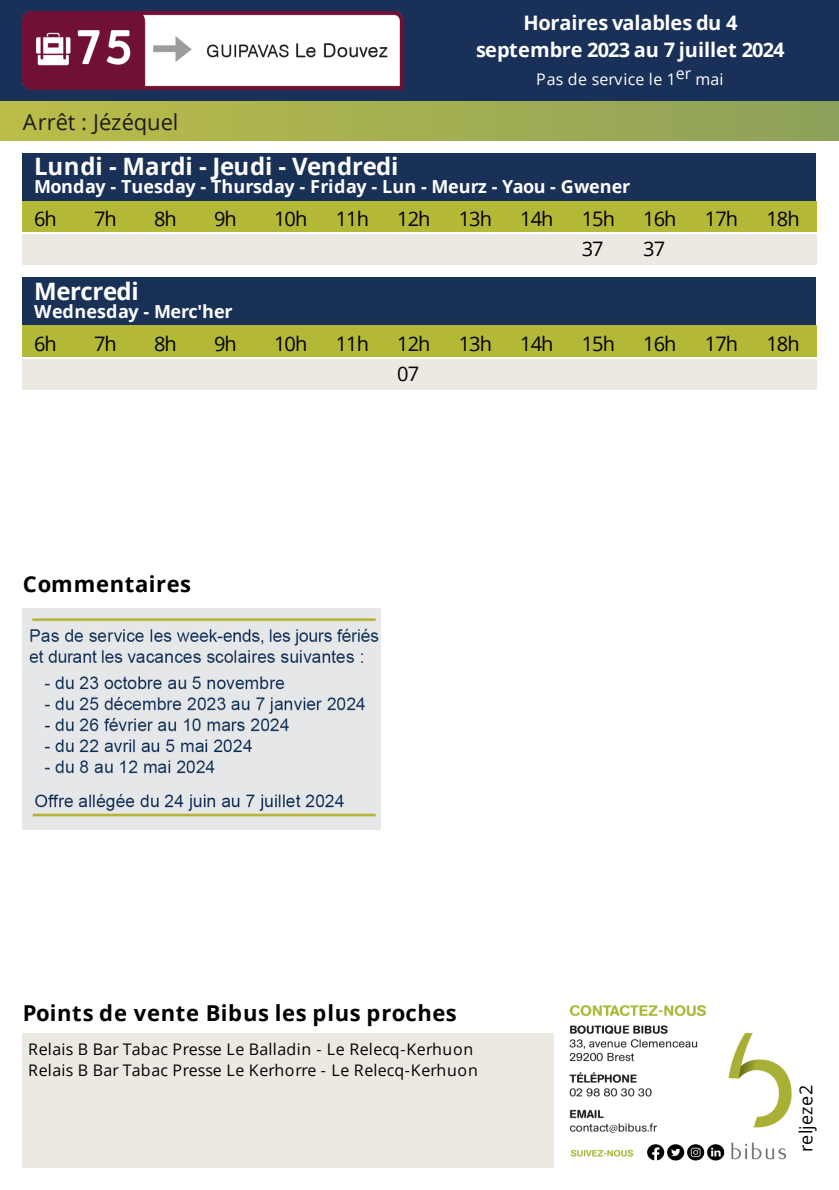
<style>
.page{position:relative;width:839px;height:1190px;background:#fff}
.page>*{position:absolute;margin:0;border:0;box-sizing:border-box;transform-origin:0 0}
.t1{font:700 24px "Open Sans";letter-spacing:-.01em;color:#fff}
.t2{font:700 22px "Open Sans";letter-spacing:.025em;color:#000}
.t3{font:22px "Open Sans";color:#1d1d1b}
.t4{font:20px "Open Sans";letter-spacing:-.045em;color:#000}
.t5{font:700 20px/27px "Open Sans";letter-spacing:-.005em;color:#fff;text-align:center}
.t6{font:700 18px "Open Sans";color:#fff}
.t7{font:18px "Open Sans";letter-spacing:.02em;color:#000}
.t8{font:16px/21px "Open Sans";letter-spacing:.01em;color:#000}
.t9{font:16px "Open Sans";letter-spacing:.005em;color:#fff}
</style>
<div class="page">
<div style="left:0;top:0;width:838px;height:102px;background:#193058"></div>
<img style="left:22px;top:12px;width:380px;height:78px">
<div style="left:0;top:102px;width:838px;height:39px;background:linear-gradient(to right,#bbbd48,#8da15b)"></div>
<div style="left:22px;top:153px;width:794px;height:48px;background:#193057"></div>
<div style="left:22px;top:201px;width:60px;height:31px;background:#b3b837"></div>
<div style="left:82px;top:201px;width:60px;height:31px;background:#b3b837"></div>
<div style="left:142px;top:201px;width:60px;height:31px;background:#b3b837"></div>
<div style="left:202px;top:201px;width:60px;height:31px;background:#b3b837"></div>
<div style="left:262px;top:201px;width:62px;height:31px;background:#b3b837"></div>
<div style="left:324px;top:201px;width:61px;height:31px;background:#b3b837"></div>
<div style="left:385px;top:201px;width:62px;height:31px;background:#b3b837"></div>
<div style="left:447px;top:201px;width:61px;height:31px;background:#b3b837"></div>
<div style="left:508px;top:201px;width:62px;height:31px;background:#b3b837"></div>
<div style="left:570px;top:201px;width:61px;height:31px;background:#b3b837"></div>
<div style="left:631px;top:201px;width:62px;height:31px;background:#b3b837"></div>
<div style="left:693px;top:201px;width:61px;height:31px;background:#b3b837"></div>
<div style="left:754px;top:201px;width:62px;height:31px;background:#b3b837"></div>
<div style="left:22px;top:232px;width:60px;height:33px;background:#ebe9e1"></div>
<div style="left:82px;top:232px;width:60px;height:33px;background:#ebe9e1"></div>
<div style="left:142px;top:232px;width:60px;height:33px;background:#ebe9e1"></div>
<div style="left:202px;top:232px;width:60px;height:33px;background:#ebe9e1"></div>
<div style="left:262px;top:232px;width:62px;height:33px;background:#ebe9e1"></div>
<div style="left:324px;top:232px;width:61px;height:33px;background:#ebe9e1"></div>
<div style="left:385px;top:232px;width:62px;height:33px;background:#ebe9e1"></div>
<div style="left:447px;top:232px;width:61px;height:33px;background:#ebe9e1"></div>
<div style="left:508px;top:232px;width:62px;height:33px;background:#ebe9e1"></div>
<div style="left:570px;top:232px;width:61px;height:33px;background:#ebe9e1"></div>
<div style="left:631px;top:232px;width:62px;height:33px;background:#ebe9e1"></div>
<div style="left:693px;top:232px;width:61px;height:33px;background:#ebe9e1"></div>
<div style="left:754px;top:232px;width:62px;height:33px;background:#ebe9e1"></div>
<hr style="left:754px;top:232px;width:62px;height:2px;background:#fff">
<hr style="left:693px;top:232px;width:61px;height:2px;background:#fff">
<hr style="left:631px;top:232px;width:62px;height:2px;background:#fff">
<hr style="left:570px;top:232px;width:61px;height:2px;background:#fff">
<hr style="left:508px;top:232px;width:62px;height:2px;background:#fff">
<hr style="left:447px;top:232px;width:61px;height:2px;background:#fff">
<hr style="left:385px;top:232px;width:62px;height:2px;background:#fff">
<hr style="left:324px;top:232px;width:61px;height:2px;background:#fff">
<hr style="left:262px;top:232px;width:62px;height:2px;background:#fff">
<hr style="left:202px;top:232px;width:60px;height:2px;background:#fff">
<hr style="left:142px;top:232px;width:60px;height:2px;background:#fff">
<hr style="left:82px;top:232px;width:60px;height:2px;background:#fff">
<hr style="left:22px;top:232px;width:60px;height:2px;background:#fff">
<div style="left:22px;top:277px;width:794px;height:48px;background:#193057"></div>
<div style="left:22px;top:325px;width:60px;height:32px;background:#b3b837"></div>
<div style="left:82px;top:325px;width:60px;height:32px;background:#b3b837"></div>
<div style="left:142px;top:325px;width:60px;height:32px;background:#b3b837"></div>
<div style="left:202px;top:325px;width:60px;height:32px;background:#b3b837"></div>
<div style="left:262px;top:325px;width:62px;height:32px;background:#b3b837"></div>
<div style="left:324px;top:325px;width:61px;height:32px;background:#b3b837"></div>
<div style="left:385px;top:325px;width:62px;height:32px;background:#b3b837"></div>
<div style="left:447px;top:325px;width:61px;height:32px;background:#b3b837"></div>
<div style="left:508px;top:325px;width:62px;height:32px;background:#b3b837"></div>
<div style="left:570px;top:325px;width:61px;height:32px;background:#b3b837"></div>
<div style="left:631px;top:325px;width:62px;height:32px;background:#b3b837"></div>
<div style="left:693px;top:325px;width:61px;height:32px;background:#b3b837"></div>
<div style="left:754px;top:325px;width:62px;height:32px;background:#b3b837"></div>
<div style="left:22px;top:357px;width:60px;height:33px;background:#ebe9e1"></div>
<div style="left:82px;top:357px;width:60px;height:33px;background:#ebe9e1"></div>
<div style="left:142px;top:357px;width:60px;height:33px;background:#ebe9e1"></div>
<div style="left:202px;top:357px;width:60px;height:33px;background:#ebe9e1"></div>
<div style="left:262px;top:357px;width:62px;height:33px;background:#ebe9e1"></div>
<div style="left:324px;top:357px;width:61px;height:33px;background:#ebe9e1"></div>
<div style="left:385px;top:357px;width:62px;height:33px;background:#ebe9e1"></div>
<div style="left:447px;top:357px;width:61px;height:33px;background:#ebe9e1"></div>
<div style="left:508px;top:357px;width:62px;height:33px;background:#ebe9e1"></div>
<div style="left:570px;top:357px;width:61px;height:33px;background:#ebe9e1"></div>
<div style="left:631px;top:357px;width:62px;height:33px;background:#ebe9e1"></div>
<div style="left:693px;top:357px;width:61px;height:33px;background:#ebe9e1"></div>
<div style="left:754px;top:357px;width:62px;height:33px;background:#ebe9e1"></div>
<hr style="left:754px;top:357px;width:62px;height:1px;background:#fff">
<hr style="left:693px;top:357px;width:61px;height:1px;background:#fff">
<hr style="left:631px;top:357px;width:62px;height:1px;background:#fff">
<hr style="left:570px;top:357px;width:61px;height:1px;background:#fff">
<hr style="left:508px;top:357px;width:62px;height:1px;background:#fff">
<hr style="left:447px;top:357px;width:61px;height:1px;background:#fff">
<hr style="left:385px;top:357px;width:62px;height:1px;background:#fff">
<hr style="left:324px;top:357px;width:61px;height:1px;background:#fff">
<hr style="left:262px;top:357px;width:62px;height:1px;background:#fff">
<hr style="left:202px;top:357px;width:60px;height:1px;background:#fff">
<hr style="left:142px;top:357px;width:60px;height:1px;background:#fff">
<hr style="left:82px;top:357px;width:60px;height:1px;background:#fff">
<hr style="left:22px;top:357px;width:60px;height:1px;background:#fff">
<div style="left:22px;top:1033px;width:531px;height:135px;background:#ebe9e1"></div>
<img style="left:569px;top:1005px;width:223px;height:156px">
<img style="left:23px;top:608px;width:357px;height:222px">
<p class="t5" style="left:476px;top:9px;width:310px">Horaires valables du 4 septembre 2023 au 7 juillet 2024</p>
<p class="t9" style="left:536px;top:69px;width:188px">Pas de service le 1er mai</p>
<h2 class="t3" style="left:23px;top:107px;width:157px">Arrêt : Jézéquel</h2>
<h1 class="t1" style="left:34px;top:150px;width:366px">Lundi - Mardi - Jeudi - Vendredi</h1>
<p class="t6" style="left:34px;top:174px;width:597px">Monday - Tuesday - Thursday - Friday - Lun - Meurz - Yaou - Gwener</p>
<p class="t4" style="left:34px;top:205px;width:24px">6h</p>
<p class="t4" style="left:94px;top:205px;width:24px">7h</p>
<p class="t4" style="left:154px;top:205px;width:24px">8h</p>
<p class="t4" style="left:214px;top:205px;width:24px">9h</p>
<p class="t4" style="left:274px;top:205px;width:35px">10h</p>
<p class="t4" style="left:335px;top:205px;width:35px">11h</p>
<p class="t4" style="left:397px;top:205px;width:35px">12h</p>
<p class="t4" style="left:458px;top:205px;width:35px">13h</p>
<p class="t4" style="left:520px;top:205px;width:35px">14h</p>
<p class="t4" style="left:581px;top:205px;width:35px">15h</p>
<p class="t4" style="left:643px;top:205px;width:35px">16h</p>
<p class="t4" style="left:704px;top:205px;width:35px">17h</p>
<p class="t4" style="left:766px;top:205px;width:35px">18h</p>
<p class="t4" style="left:581px;top:235px;width:23px">37</p>
<p class="t4" style="left:643px;top:235px;width:23px">37</p>
<h1 class="t1" style="left:34px;top:274px;width:106px">Mercredi</h1>
<p class="t6" style="left:34px;top:299px;width:200px">Wednesday - Merc'her</p>
<p class="t4" style="left:34px;top:330px;width:24px">6h</p>
<p class="t4" style="left:94px;top:330px;width:24px">7h</p>
<p class="t4" style="left:154px;top:330px;width:24px">8h</p>
<p class="t4" style="left:214px;top:330px;width:24px">9h</p>
<p class="t4" style="left:274px;top:330px;width:35px">10h</p>
<p class="t4" style="left:335px;top:330px;width:35px">11h</p>
<p class="t4" style="left:397px;top:330px;width:35px">12h</p>
<p class="t4" style="left:458px;top:330px;width:35px">13h</p>
<p class="t4" style="left:520px;top:330px;width:35px">14h</p>
<p class="t4" style="left:581px;top:330px;width:35px">15h</p>
<p class="t4" style="left:643px;top:330px;width:35px">16h</p>
<p class="t4" style="left:704px;top:330px;width:35px">17h</p>
<p class="t4" style="left:766px;top:330px;width:35px">18h</p>
<p class="t4" style="left:397px;top:360px;width:23px">07</p>
<h2 class="t2" style="left:23px;top:569px;width:170px">Commentaires</h2>
<h2 class="t2" style="left:23px;top:997px;width:435px">Points de vente Bibus les plus proches</h2>
<p class="t8" style="left:28px;top:1039px;width:451px">Relais B Bar Tabac Presse Le Balladin - Le Relecq-Kerhuon<br>Relais B Bar Tabac Presse Le Kerhorre - Le Relecq-Kerhuon</p>
<p class="t7" style="left:793px;top:1152px;width:69px;rotate:-90deg">reljeze2</p>
</div>
